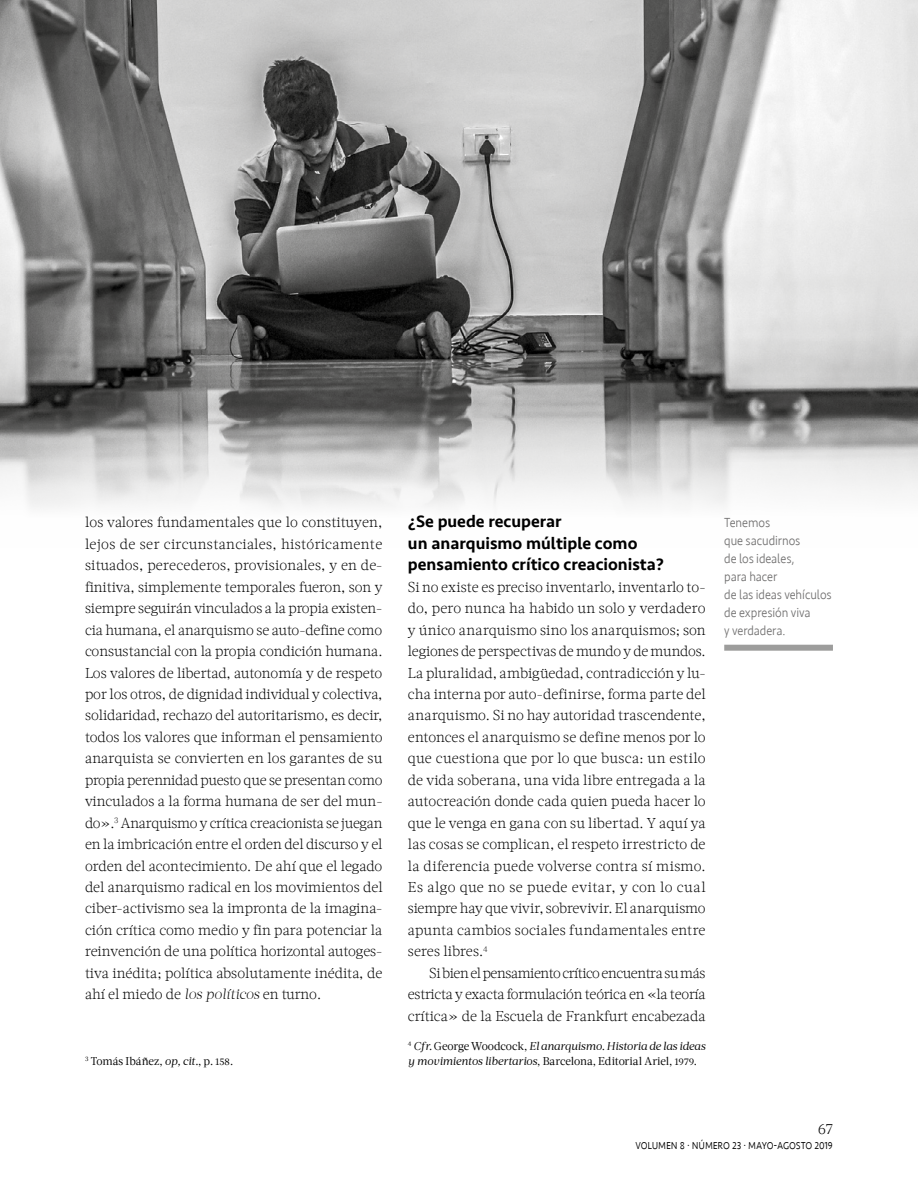
<style>
.page{position:relative;width:918px;height:1188px;background:#fff}
.page>*{position:absolute;margin:0;border:0;box-sizing:border-box;transform-origin:0 0}
.t1{font:500 17.25px/21.5px "Seravek";color:#000}
.t2{font:300 15px "Acta W01";color:#000}
.t3{font:300 14.25px/21.5px "Acta W01";color:#000;text-align:justify}
.t4{font:300 13.5px/18px "Seravek";letter-spacing:-.005em;color:#706f6f;scale:.91 1}
.t5{font:300 13.5px "Seravek";letter-spacing:-.015em;color:#000;scale:.8 1}
.t6{font:italic 11.25px/15px "Acta W01";letter-spacing:-.015em;color:#000}
.t7{font:11.25px "Acta W01";color:#000}
.s1{font-style:italic}
.s2{font-size:9.75px}
.s3{font-style:normal}
.s4{font-style:normal;font-size:9.75px}
</style>
<div class="page">
<img style="left:0;top:0;width:918px;height:508px">
<div style="left:724px;top:645px;width:109px;height:6px;background:#9d9d9c"></div>
<p class="t3" style="left:85px;top:512px;width:299px">los valores fundamentales que lo constituyen, lejos de ser circunstanciales, históricamente situados, perecederos, provisionales, y en de&shy;finitiva, simplemente temporales fueron, son y siempre seguirán vinculados a la propia existen&shy;cia humana, el anarquismo se auto-define como consustancial con la propia condición humana.<br>Los valores de libertad, autonomía y de respeto por los otros, de dignidad individual y colectiva, solidaridad, rechazo del autoritarismo, es decir, todos los valores que informan el pensamiento anarquista se convierten en los garantes de su propia perennidad puesto que se presentan como vinculados a la forma humana de ser del mun&shy;do».<sup>3</sup> Anarquismo y crítica creacionista se juegan en la imbricación entre el orden del discurso y el orden del acontecimiento. De ahí que el legado del anarquismo radical en los movimientos del ciber-activismo sea la impronta de la imagina&shy;ción crítica como medio y fin para potenciar la reinvención de una política horizontal autoges&shy;tiva inédita; política absolutamente inédita, de ahí el miedo de <span class="s1">los políticos</span> en turno.</p>
<p class="t7" style="left:85px;top:1054px;width:150px"><sup>3</sup> Tomás Ibáñez, <span class="s1">op, cit</span>., p. <span class="s2">158</span>.</p>
<p class="t1" style="left:408px;top:511px;width:258px">¿Se puede recuperar<br>un anarquismo múltiple como pensamiento crítico creacionista?</p>
<p class="t3" style="left:408px;top:576px;width:299px">Si no existe es preciso inventarlo, inventarlo to&shy;do, pero nunca ha habido un solo y verdadero y único anarquismo sino los anarquismos; son legiones de perspectivas de mundo y de mundos.<br>La pluralidad, ambigüedad, contradicción y lu&shy;cha interna por auto-definirse, forma parte del anarquismo. Si no hay autoridad trascendente, entonces el anarquismo se define menos por lo que cuestiona que por lo que busca: un estilo de vida soberana, una vida libre entregada a la autocreación donde cada quien pueda hacer lo que le venga en gana con su libertad. Y aquí ya las cosas se complican, el respeto irrestricto de la diferencia puede volverse contra sí mismo.<br>Es algo que no se puede evitar, y con lo cual siempre hay que vivir, sobrevivir. El anarquismo apunta cambios sociales fundamentales entre seres libres.<sup>4</sup></p>
<p class="t3" style="left:408px;top:962px;width:299px;text-indent:21px">Si bien el pensamiento crítico encuentra su más estricta y exacta formulación teórica en «la teoría crítica» de la Escuela de Frankfurt encabezada</p>
<p class="t6" style="left:408px;top:1038px;width:299px"><sup>4</sup> Cfr<span class="s3">. George Woodcock,</span> El anarquismo. Historia de las ideas y movimientos libertarios<span class="s3">, Barcelona, Editorial Ariel,</span> <span class="s4">1979</span><span class="s3">.</span></p>
<p class="t4" style="left:724px;top:514px;width:120px">Tenemos<br>que sacudirnos<br>de los ideales,<br>para hacer<br>de las ideas vehículos de expresión viva<br>y verdadera.</p>
<p class="t2" style="left:818px;top:1120px;width:17px">67</p>
<p class="t5" style="left:635px;top:1137px;width:248px">volumen 8 · número 23 · mayo-agosto 2019</p>
</div>
